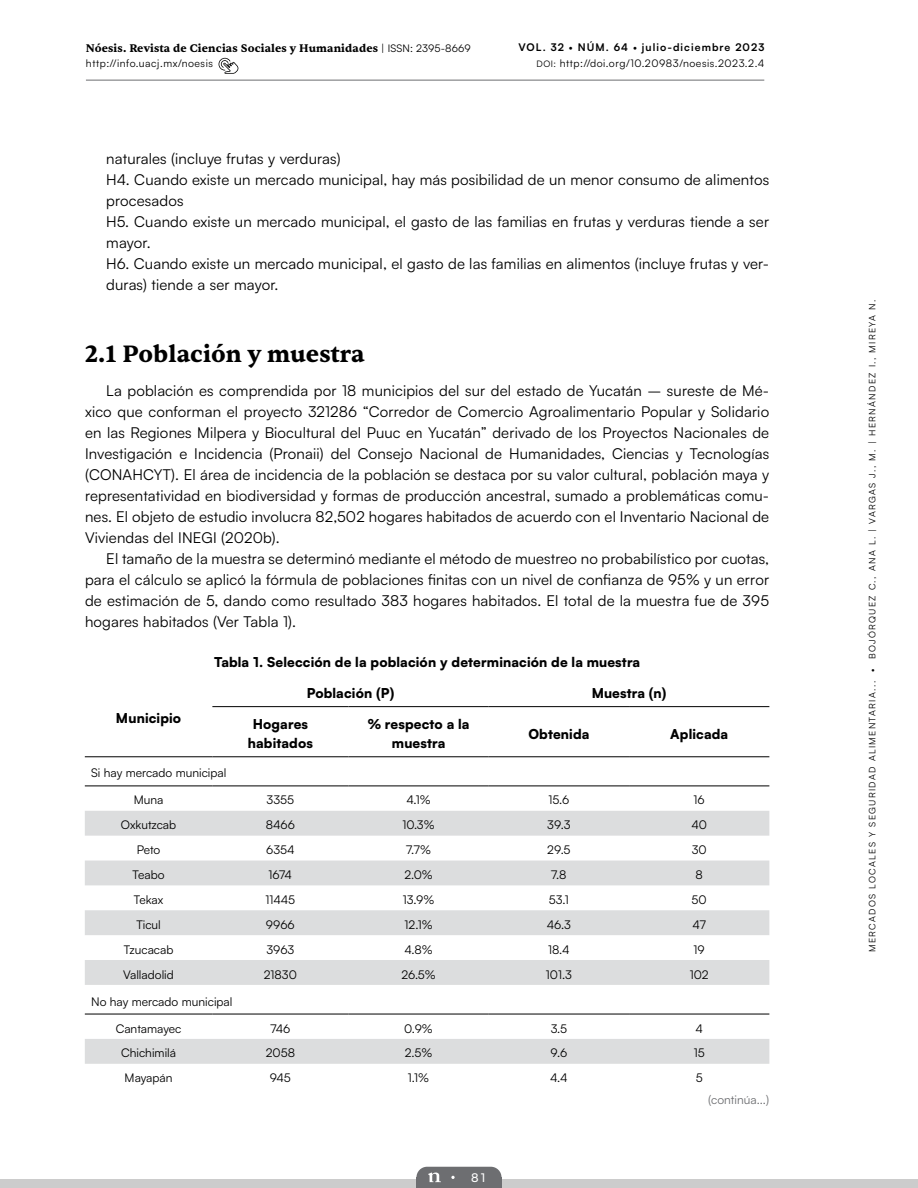
<style>
.page{position:relative;width:918px;height:1188px;background:#fff}
.page>*{position:absolute;margin:0;border:0;box-sizing:border-box;transform-origin:0 0}
.t1{font:700 24px "Sentient";color:#000}
.t2{font:15px/21px "Satoshi";letter-spacing:.01em;color:#000;text-align:justify}
.t3{font:900 13.5px/19.5px "Satoshi";letter-spacing:.01em;color:#000;text-align:center}
.t4{font:12px "Satoshi";color:#000}
.t5{font:12px "Satoshi";color:#6d6e71}
.t6{font:500 12px "Satoshi";color:#fff}
.t7{font:700 11.25px "Sentient";letter-spacing:.01em;color:#000}
.t8{font:10.5px "Satoshi";letter-spacing:.05em;color:#000}
.t9{font:700 10.5px "Satoshi";letter-spacing:.1em;color:#000}
.t10{font:9px "Satoshi";letter-spacing:.15em;color:#000}
.s1{font-family:"Satoshi";font-weight:400;font-size:10.5px}
.s2{font-weight:400}
.s3{font-size:9px}
</style>
<div class="page">
<div style="left:0;top:1179px;width:918px;height:9px;background:#ccc"></div>
<div style="left:416px;top:1167px;width:86px;height:21px;background:#6d6e71;border-radius:11px"></div>
<div style="left:416px;top:1177px;width:86px;height:11px;background:#6d6e71"></div>
<svg style="left:428px;top:1173px;width:13px;height:9px"></svg>
<svg style="left:451px;top:1176px;width:4px;height:3px"></svg>
<hr style="left:86px;top:80px;width:678px;height:1px;background:#6d6e71">
<svg style="left:219px;top:58px;width:19px;height:16px"></svg>
<svg style="left:85px;top:811px;width:684px;height:253px"></svg>
<hr style="left:212px;top:706px;width:136px;height:1px;background:#000">
<hr style="left:348px;top:706px;width:141px;height:1px;background:#000">
<hr style="left:489px;top:706px;width:140px;height:1px;background:#000">
<hr style="left:629px;top:706px;width:140px;height:1px;background:#000">
<hr style="left:85px;top:756px;width:127px;height:1px;background:#000">
<hr style="left:212px;top:756px;width:136px;height:1px;background:#000">
<hr style="left:348px;top:756px;width:141px;height:1px;background:#000">
<hr style="left:489px;top:756px;width:140px;height:1px;background:#000">
<hr style="left:629px;top:756px;width:140px;height:1px;background:#000">
<hr style="left:85px;top:786px;width:127px;height:1px;background:#000">
<hr style="left:212px;top:786px;width:136px;height:1px;background:#000">
<hr style="left:348px;top:786px;width:141px;height:1px;background:#000">
<hr style="left:489px;top:786px;width:140px;height:1px;background:#000">
<hr style="left:629px;top:786px;width:140px;height:1px;background:#000">
<hr style="left:85px;top:1014px;width:127px;height:1px;background:#000">
<hr style="left:212px;top:1014px;width:136px;height:1px;background:#000">
<hr style="left:348px;top:1014px;width:141px;height:1px;background:#000">
<hr style="left:489px;top:1014px;width:140px;height:1px;background:#000">
<hr style="left:629px;top:1014px;width:140px;height:1px;background:#000">
<p class="t7" style="left:86px;top:41px;width:386px">Nóesis. Revista de Ciencias Sociales y Humanidades <span class="s1">| ISSN: 2395-8669</span></p>
<p class="t9" style="left:518px;top:40px;width:247px">VOL. 32 <span class="s2">•</span> NÚM. 64 <span class="s2">•</span> julio-diciembre 2023</p>
<p class="t8" style="left:86px;top:56px;width:129px">http://info.uacj.mx/noesis</p>
<p class="t8" style="left:537px;top:56px;width:229px"><span class="s3">DOI:</span> http://doi.org/10.20983/noesis.2023.2.4</p>
<p class="t2" style="left:106px;top:147px;width:665px;text-align:left">naturales (incluye frutas y verduras)<br>H4. Cuando existe un mercado municipal, hay más posibilidad de un menor consumo de alimentos procesados<br>H5. Cuando existe un mercado municipal, el gasto de las familias en frutas y verduras tiende a ser mayor.<br>H6. Cuando existe un mercado municipal, el gasto de las familias en alimentos (incluye frutas y ver&shy;duras) tiende a ser mayor.</p>
<h1 class="t1" style="left:85px;top:339px;width:281px">2.1 Población y muestra</h1>
<p class="t2" style="left:85px;top:379px;width:686px;text-indent:21px">La población es comprendida por 18 municipios del sur del estado de Yucatán – sureste de Mé&shy;xico que conforman el proyecto 321286 “Corredor de Comercio Agroalimentario Popular y Solidario en las Regiones Milpera y Biocultural del Puuc en Yucatán” derivado de los Proyectos Nacionales de Investigación e Incidencia (Pronaii) del Consejo Nacional de Humanidades, Ciencias y Tecnologías (CONAHCYT). El área de incidencia de la población se destaca por su valor cultural, población maya y representatividad en biodiversidad y formas de producción ancestral, sumado a problemáticas comu&shy;nes. El objeto de estudio involucra 82,502 hogares habitados de acuerdo con el Inventario Nacional de Viviendas del INEGI (2020b).</p>
<p class="t2" style="left:85px;top:547px;width:686px;text-indent:21px">El tamaño de la muestra se determinó mediante el método de muestreo no probabilístico por cuotas, para el cálculo se aplicó la fórmula de poblaciones finitas con un nivel de confianza de 95% y un error de estimación de 5, dando como resultado 383 hogares habitados. El total de la muestra fue de 395 hogares habitados (Ver Tabla 1).</p>
<p class="t3" style="left:214px;top:652px;width:428px">Tabla 1. Selección de la población y determinación de la muestra</p>
<p class="t3" style="left:116px;top:708px;width:67px">Municipio</p>
<p class="t3" style="left:307px;top:682px;width:89px">Población (P)</p>
<p class="t3" style="left:592px;top:682px;width:76px">Muestra (n)</p>
<p class="t3" style="left:248px;top:713px;width:67px">Hogares habitados</p>
<p class="t3" style="left:368px;top:713px;width:103px">% respecto a la muestra</p>
<p class="t3" style="left:528px;top:723px;width:62px">Obtenida</p>
<p class="t3" style="left:670px;top:723px;width:59px">Aplicada</p>
<p class="t4" style="left:91px;top:765px;width:137px">Si hay mercado municipal</p>
<p class="t4" style="left:134px;top:792px;width:31px">Muna</p>
<p class="t4" style="left:267px;top:792px;width:29px">3355</p>
<p class="t4" style="left:406px;top:792px;width:26px">4.1%</p>
<p class="t4" style="left:549px;top:792px;width:22px">15.6</p>
<p class="t4" style="left:694px;top:792px;width:13px">16</p>
<p class="t4" style="left:121px;top:817px;width:57px">Oxkutzcab</p>
<p class="t4" style="left:266px;top:817px;width:31px">8466</p>
<p class="t4" style="left:402px;top:817px;width:34px">10.3%</p>
<p class="t4" style="left:547px;top:817px;width:25px">39.3</p>
<p class="t4" style="left:691px;top:817px;width:17px">40</p>
<p class="t4" style="left:137px;top:842px;width:25px">Peto</p>
<p class="t4" style="left:266px;top:842px;width:30px">6354</p>
<p class="t4" style="left:406px;top:842px;width:26px">7.7%</p>
<p class="t4" style="left:547px;top:842px;width:25px">29.5</p>
<p class="t4" style="left:692px;top:842px;width:17px">30</p>
<p class="t4" style="left:133px;top:867px;width:33px">Teabo</p>
<p class="t4" style="left:269px;top:867px;width:25px">1674</p>
<p class="t4" style="left:404px;top:867px;width:30px">2.0%</p>
<p class="t4" style="left:551px;top:867px;width:17px">7.8</p>
<p class="t4" style="left:696px;top:867px;width:9px">8</p>
<p class="t4" style="left:134px;top:892px;width:31px">Tekax</p>
<p class="t4" style="left:266px;top:892px;width:31px">11445</p>
<p class="t4" style="left:403px;top:892px;width:33px">13.9%</p>
<p class="t4" style="left:549px;top:892px;width:21px">53.1</p>
<p class="t4" style="left:692px;top:892px;width:17px">50</p>
<p class="t4" style="left:136px;top:916px;width:26px">Ticul</p>
<p class="t4" style="left:266px;top:916px;width:30px">9966</p>
<p class="t4" style="left:405px;top:916px;width:30px">12.1%</p>
<p class="t4" style="left:547px;top:916px;width:25px">46.3</p>
<p class="t4" style="left:693px;top:916px;width:15px">47</p>
<p class="t4" style="left:124px;top:941px;width:51px">Tzucacab</p>
<p class="t4" style="left:266px;top:941px;width:30px">3963</p>
<p class="t4" style="left:404px;top:941px;width:30px">4.8%</p>
<p class="t4" style="left:548px;top:941px;width:23px">18.4</p>
<p class="t4" style="left:694px;top:941px;width:13px">19</p>
<p class="t4" style="left:123px;top:966px;width:52px">Valladolid</p>
<p class="t4" style="left:264px;top:966px;width:35px">21830</p>
<p class="t4" style="left:401px;top:966px;width:36px">26.5%</p>
<p class="t4" style="left:546px;top:966px;width:27px">101.3</p>
<p class="t4" style="left:690px;top:966px;width:20px">102</p>
<p class="t4" style="left:91px;top:993px;width:143px">No hay mercado municipal</p>
<p class="t4" style="left:116px;top:1020px;width:67px">Cantamayec</p>
<p class="t4" style="left:270px;top:1020px;width:22px">746</p>
<p class="t4" style="left:404px;top:1020px;width:30px">0.9%</p>
<p class="t4" style="left:551px;top:1020px;width:18px">3.5</p>
<p class="t4" style="left:695px;top:1020px;width:9px">4</p>
<p class="t4" style="left:121px;top:1045px;width:57px">Chichimilá</p>
<p class="t4" style="left:266px;top:1045px;width:31px">2058</p>
<p class="t4" style="left:405px;top:1045px;width:29px">2.5%</p>
<p class="t4" style="left:551px;top:1045px;width:18px">9.6</p>
<p class="t4" style="left:694px;top:1045px;width:12px">15</p>
<p class="t4" style="left:125px;top:1070px;width:49px">Mayapán</p>
<p class="t4" style="left:270px;top:1070px;width:23px">945</p>
<p class="t4" style="left:408px;top:1070px;width:23px">1.1%</p>
<p class="t4" style="left:550px;top:1070px;width:19px">4.4</p>
<p class="t4" style="left:696px;top:1070px;width:8px">5</p>
<p class="t6" style="left:471px;top:1169px;width:16px">81</p>
<p class="t5" style="left:708px;top:1091px;width:63px">(continúa...)</p>
<p class="t10" style="left:866px;top:952px;width:654px;rotate:-90deg">MERCADOS LOCALES Y SEGURIDAD ALIMENTARIA... • BOJÓRQUEZ C., ANA L. | VARGAS J., M. | HERNÁNDEZ I., MIREYA N.</p>
</div>
